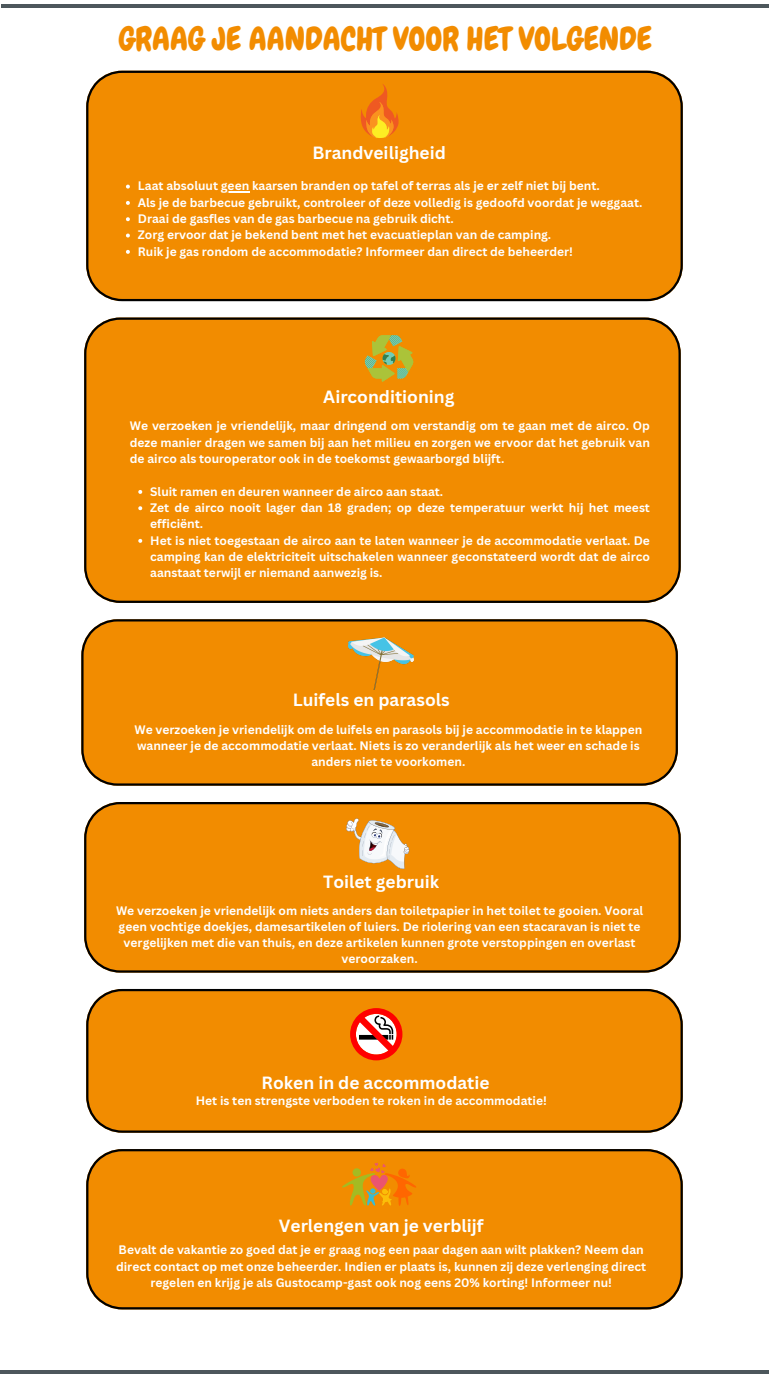
<style>
.page{position:relative;width:769px;height:1376px;background:#fff}
.page>*{position:absolute;margin:0;border:0;box-sizing:border-box;transform-origin:0 0}
.t1{font:32.25px "Chewy";color:#f28c00}
.t2{font:700 17.25px "Canva Sans";color:#fff}
.t3{font:700 12px/16.4px "Canva Sans";color:#fff;text-align:center}
</style>
<div class="page">
<div style="left:84px;top:317px;width:596px;height:286px;background:#f28c00"></div>
<div style="left:81px;top:619px;width:596px;height:167px;background:#f28c00"></div>
<img style="left:349px;top:638px;width:64px;height:52px">
<div style="left:84px;top:802px;width:596px;height:170px;background:#f28c00"></div>
<svg style="left:346px;top:818px;width:63px;height:51px"></svg>
<div style="left:86px;top:989px;width:596px;height:144px;background:#f28c00"></div>
<svg style="left:350px;top:1008px;width:52px;height:52px"></svg>
<svg style="left:364px;top:335px;width:49px;height:47px;background:#c1a62e"></svg>
<div style="left:86px;top:1149px;width:596px;height:160px;background:#f28c00"></div>
<svg style="left:342px;top:1162px;width:74px;height:45px;background:#e58b11"></svg>
<div style="left:86px;top:71px;width:596px;height:230px;background:#f28c00"></div>
<svg style="left:360px;top:84px;width:38px;height:54px;background:#f38911"></svg>
<svg style="left:126px;top:185px;width:4px;height:4px"></svg>
<svg style="left:221px;top:191px;width:28px;height:1px"></svg>
<svg style="left:126px;top:201px;width:4px;height:4px"></svg>
<svg style="left:126px;top:217px;width:4px;height:4px"></svg>
<svg style="left:126px;top:234px;width:4px;height:3px"></svg>
<svg style="left:126px;top:250px;width:4px;height:4px"></svg>
<svg style="left:138px;top:490px;width:4px;height:4px"></svg>
<svg style="left:138px;top:506px;width:4px;height:4px"></svg>
<svg style="left:138px;top:539px;width:4px;height:4px"></svg>
<hr style="left:1px;top:4px;width:767px;height:3px;background:#4d575c">
<hr style="left:0;top:1370px;width:768px;height:4px;background:#4d575c">
<h2 class="t1" style="left:119px;top:18px;width:534px">GRAAG JE AANDACHT VOOR HET VOLGENDE</h2>
<p class="t2" style="left:312px;top:141px;width:135px">Brandveiligheid</p>
<p class="t3" style="left:138px;top:177px;width:463px">Laat absoluut geen kaarsen branden op tafel of terras als je er zelf niet bij bent.</p>
<h1 class="t3" style="left:138px;top:194px;width:506px">Als je de barbecue gebruikt, controleer of deze volledig is gedoofd voordat je weggaat.</h1>
<p class="t3" style="left:138px;top:210px;width:317px">Draai de gasfles van de gas barbecue na gebruik dicht.</p>
<h2 class="t3" style="left:138px;top:226px;width:415px">Zorg ervoor dat je bekend bent met het evacuatieplan van de camping.</h2>
<p class="t3" style="left:138px;top:243px;width:436px">Ruik je gas rondom de accommodatie? Informeer dan direct de beheerder!</p>
<p class="t2" style="left:323px;top:385px;width:133px">Airconditioning</p>
<p class="t3" style="left:130px;top:417px;width:521px;text-align:justify">We verzoeken je vriendelijk, maar dringend om verstandig om te gaan met de airco. Op deze manier dragen we samen bij aan het milieu en zorgen we ervoor dat het gebruik van de airco als touroperator ook in de toekomst gewaarborgd blijft.</p>
<p class="t3" style="left:150px;top:483px;width:294px">Sluit ramen en deuren wanneer de airco aan staat.</p>
<p class="t3" style="left:150px;top:499px;width:501px;text-align:left">Zet de airco nooit lager dan 18 graden; op deze temperatuur werkt hij het meest efficiënt.</p>
<p class="t3" style="left:150px;top:532px;width:501px;text-align:justify">Het is niet toegestaan de airco aan te laten wanneer je de accommodatie verlaat. De camping kan de elektriciteit uitschakelen wanneer geconstateerd wordt dat de airco aanstaat terwijl er niemand aanwezig is.</p>
<p class="t2" style="left:293px;top:688px;width:158px">Luifels en parasols</p>
<p class="t3" style="left:134px;top:721px;width:509px">We verzoeken je vriendelijk om de luifels en parasols bij je accommodatie in te klappen wanneer je de accommodatie verlaat. Niets is zo veranderlijk als het weer en schade is anders niet te voorkomen.</p>
<p class="t2" style="left:323px;top:870px;width:117px">Toilet gebruik</p>
<h2 class="t3" style="left:116px;top:902px;width:528px">We verzoeken je vriendelijk om niets anders dan toiletpapier in het toilet te gooien. Vooral geen vochtige doekjes, damesartikelen of luiers. De riolering van een stacaravan is niet te vergelijken met die van thuis, en deze artikelen kunnen grote verstoppingen en overlast veroorzaken.</h2>
<h2 class="t2" style="left:261px;top:1070px;width:229px">Roken in de accommodatie</h2>
<h3 class="t3" style="left:196px;top:1092px;width:352px">Het is ten strengste verboden te roken in de accommodatie!</h3>
<h3 class="t2" style="left:279px;top:1214px;width:206px">Verlengen van je verblijf</h3>
<p class="t3" style="left:116px;top:1242px;width:531px">Bevalt de vakantie zo goed dat je er graag nog een paar dagen aan wilt plakken? Neem dan direct contact op met onze beheerder. Indien er plaats is, kunnen zij deze verlenging direct regelen en krijg je als Gustocamp-gast ook nog eens 20% korting! Informeer nu!</p>
</div>
